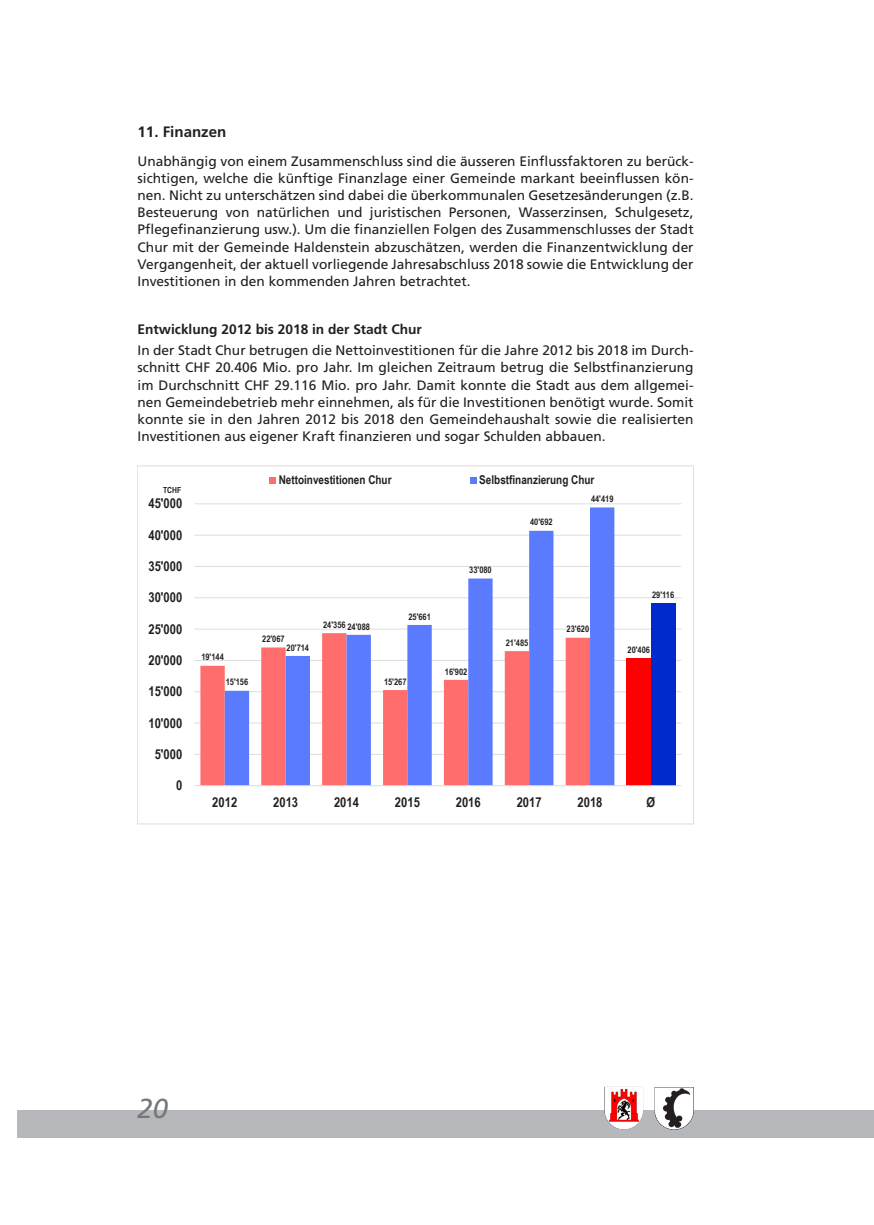
<style>
.page{position:relative;width:874px;height:1225px;background:#fff}
.page>*{position:absolute;margin:0;border:0;box-sizing:border-box;transform-origin:0 0}
.t1{font:italic 27.4px "Frutiger LT Std";color:#76787b}
.t2{font:700 15px "Frutiger LT Std";color:#231f20}
.t3{font:13.8px/17.2px "Frutiger LT Std";color:#231f20;text-align:justify}
.t4{font:700 13.8px "Frutiger LT Std";color:#231f20}
.t5{font:700 13.6px "Arial Narrow";color:#231f20}
.t6{font:700 12.2px "Arial Narrow";color:#231f20}
.t7{font:700 9.2px "Arial Narrow";color:#231f20}
.t8{font:700 8.4px "Arial Narrow";color:#231f20}
</style>
<div class="page">
<div style="left:17px;top:1110px;width:827px;height:28px;background:#b7b8bb"></div>
<div style="left:844px;top:1110px;width:12px;height:28px;background:#b7b8bb"></div>
<img style="left:604px;top:1087px;width:38px;height:42px">
<img style="left:654px;top:1087px;width:40px;height:43px">
<hr style="left:194px;top:754px;width:487px;height:1px;background:#dcdddf">
<hr style="left:194px;top:722px;width:487px;height:1px;background:#dcdddf">
<hr style="left:194px;top:691px;width:487px;height:1px;background:#dcdddf">
<hr style="left:194px;top:660px;width:487px;height:1px;background:#dcdddf">
<hr style="left:194px;top:629px;width:487px;height:1px;background:#dcdddf">
<hr style="left:194px;top:597px;width:487px;height:1px;background:#dcdddf">
<hr style="left:194px;top:566px;width:487px;height:1px;background:#dcdddf">
<hr style="left:194px;top:535px;width:487px;height:1px;background:#dcdddf">
<hr style="left:194px;top:503px;width:487px;height:1px;background:#dcdddf">
<div style="left:626px;top:658px;width:24px;height:127px;background:#f00"></div>
<svg style="left:200px;top:665px;width:25px;height:120px;fill:#ff6d6c"></svg>
<div style="left:650px;top:603px;width:25px;height:182px;background:#002acb"></div>
<svg style="left:225px;top:507px;width:389px;height:278px"></svg>
<hr style="left:194px;top:785px;width:487px;height:1px;background:#dcdddf">
<div style="left:269px;top:477px;width:7px;height:6px;background:#ff6d6c"></div>
<svg style="left:470px;top:477px;width:6px;height:6px"></svg>
<div style="left:856px;top:1110px;width:12px;height:28px;background:#b7b8bb"></div>
<div style="left:868px;top:1110px;width:5px;height:28px;background:#b7b8bb"></div>
<p class="t2" style="left:137px;top:123px;width:90px">11. Finanzen</p>
<p class="t3" style="left:137px;top:153px;width:557px">Unabhängig von einem Zusammenschluss sind die äusseren Einflussfaktoren zu berück&shy;sichtigen, welche die künftige Finanzlage einer Gemeinde markant beeinflussen kön&shy;nen. Nicht zu unterschätzen sind dabei die überkommunalen Gesetzesänderungen (z.B.<br>Besteuerung von natürlichen und juristischen Personen, Wasserzinsen, Schulgesetz, Pflegefinanzierung usw.). Um die finanziellen Folgen des Zusammenschlusses der Stadt Chur mit der Gemeinde Haldenstein abzuschätzen, werden die Finanzentwicklung der Vergangenheit, der aktuell vorliegende Jahresabschluss 2018 sowie die Entwicklung der Investitionen in den kommenden Jahren betrachtet.</p>
<p class="t4" style="left:137px;top:321px;width:286px">Entwicklung 2012 bis 2018 in der Stadt Chur</p>
<p class="t3" style="left:137px;top:342px;width:557px">In der Stadt Chur betrugen die Nettoinvestitionen für die Jahre 2012 bis 2018 im Durch&shy;schnitt CHF 20.406 Mio. pro Jahr. Im gleichen Zeitraum betrug die Selbstfinanzierung im Durchschnitt CHF 29.116 Mio. pro Jahr. Damit konnte die Stadt aus dem allgemei&shy;nen Gemeindebetrieb mehr einnehmen, als für die Investitionen benötigt wurde. Somit konnte sie in den Jahren 2012 bis 2018 den Gemeindehaushalt sowie die realisierten Investitionen aus eigener Kraft finanzieren und sogar Schulden abbauen.</p>
<p class="t8" style="left:163px;top:483px;width:20px">TCHF</p>
<p class="t5" style="left:148px;top:493px;width:35px">45'000</p>
<p class="t5" style="left:148px;top:524px;width:35px">40'000</p>
<p class="t5" style="left:148px;top:556px;width:35px">35'000</p>
<p class="t5" style="left:148px;top:587px;width:35px">30'000</p>
<p class="t5" style="left:148px;top:618px;width:35px">25'000</p>
<p class="t5" style="left:148px;top:650px;width:35px">20'000</p>
<p class="t5" style="left:148px;top:681px;width:35px">15'000</p>
<p class="t5" style="left:148px;top:712px;width:35px">10'000</p>
<p class="t5" style="left:155px;top:744px;width:29px">5'000</p>
<p class="t5" style="left:176px;top:775px;width:8px">0</p>
<p class="t6" style="left:278px;top:471px;width:114px">Nettoinvestitionen Chur</p>
<p class="t6" style="left:479px;top:471px;width:117px">Selbstfinanzierung Chur</p>
<p class="t7" style="left:530px;top:515px;width:24px">40'692</p>
<p class="t7" style="left:590px;top:492px;width:24px">44'419</p>
<p class="t7" style="left:469px;top:563px;width:24px">33'080</p>
<p class="t7" style="left:201px;top:650px;width:24px">19'144</p>
<p class="t7" style="left:225px;top:675px;width:24px">15'156</p>
<p class="t7" style="left:262px;top:632px;width:24px">22'067</p>
<p class="t7" style="left:286px;top:640px;width:24px">20'714</p>
<p class="t7" style="left:323px;top:617px;width:24px">24'356</p>
<p class="t7" style="left:347px;top:619px;width:24px">24'088</p>
<p class="t7" style="left:408px;top:609px;width:24px">25'661</p>
<p class="t7" style="left:384px;top:674px;width:24px">15'267</p>
<p class="t7" style="left:444px;top:664px;width:24px">16'902</p>
<p class="t7" style="left:505px;top:635px;width:24px">21'485</p>
<p class="t7" style="left:566px;top:622px;width:24px">23'620</p>
<p class="t7" style="left:651px;top:588px;width:24px">29'116</p>
<p class="t7" style="left:627px;top:642px;width:24px">20'406</p>
<p class="t5" style="left:212px;top:792px;width:26px">2012</p>
<p class="t5" style="left:273px;top:792px;width:26px">2013</p>
<p class="t5" style="left:334px;top:792px;width:26px">2014</p>
<p class="t5" style="left:395px;top:792px;width:26px">2015</p>
<p class="t5" style="left:455px;top:792px;width:26px">2016</p>
<p class="t5" style="left:516px;top:792px;width:26px">2017</p>
<p class="t5" style="left:577px;top:792px;width:26px">2018</p>
<p class="t5" style="left:646px;top:792px;width:10px">Ø</p>
<h1 class="t1" style="left:137px;top:1092px;width:32px">20</h1>
</div>
